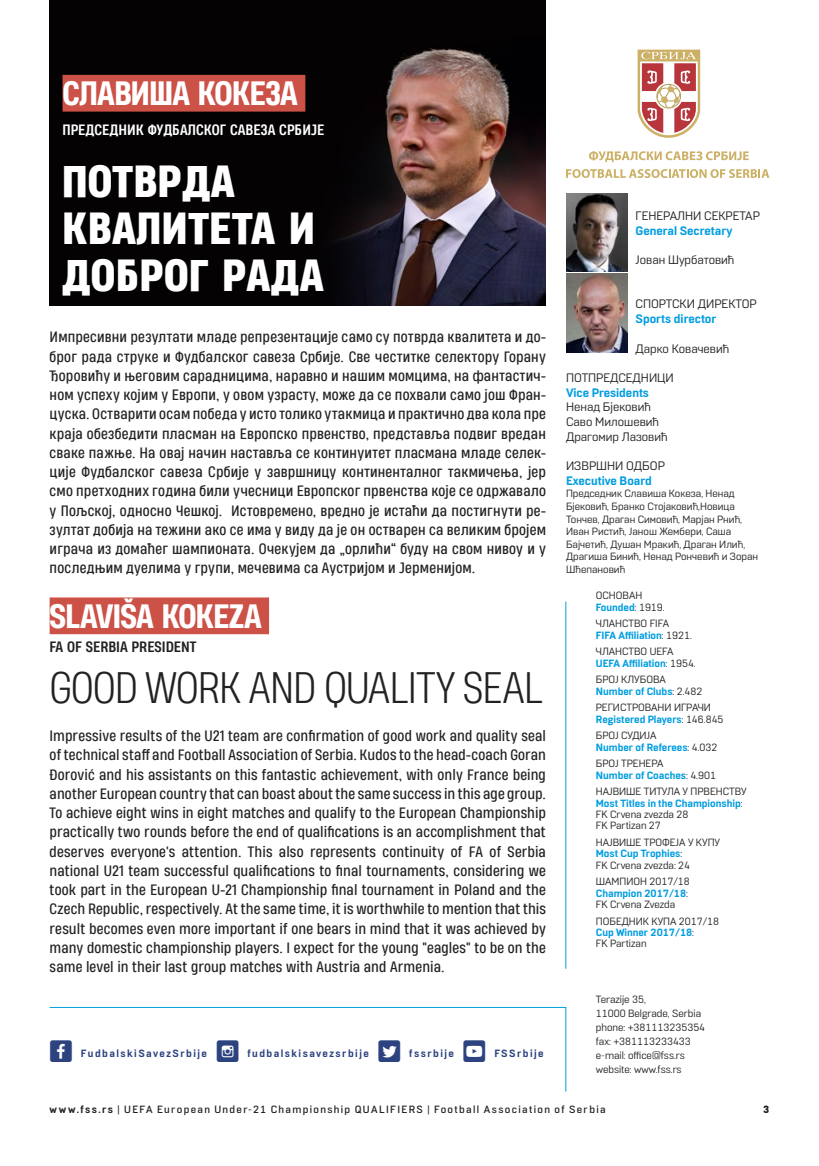
<style>
.page{position:relative;width:819px;height:1166px;background:#fff}
.page>*{position:absolute;margin:0;border:0;box-sizing:border-box;transform-origin:0 0}
.t1{font:500 42px/47.2px "Heading Pro";letter-spacing:.01em;color:#fff}
.t2{font:500 42px "Heading Pro";letter-spacing:-.03em;color:#222221}
.t3{font:500 31.5px "Heading Pro";letter-spacing:-.03em;color:#fff}
.t4{font:31.5px "Social Shapes";color:#2d437f}
.t5{font:500 14px/19.2px "Heading Pro";letter-spacing:.01em;color:#222221;text-align:justify}
.t6{font:500 14px "Heading Pro";color:#fff}
.t7{font:500 14px "Heading Pro";color:#222221}
.t8{font:12.25px/14.7px "Normative Pro";color:#222221}
.t9{font:700 12.25px "Normative Pro";color:#009de0}
.t10{font:10.5px/11.4px "Normative Pro";color:#222221}
.t11{font:500 10.5px "Normative Pro";letter-spacing:.13em;color:#222221}
.t12{font:700 10.5px "Normative Pro";letter-spacing:.14em;color:#2d437f}
.t13{font:900 10.5px "Normative Pro";color:#222221}
.s1{font-weight:700;color:#009de0}
.s2{font-weight:700}
</style>
<div class="page">
<div style="left:50px;top:597px;width:219px;height:37px;background:#cc5147"></div>
<svg style="left:637px;top:50px;width:63px;height:88px"></svg>
<svg style="left:589px;top:151px;width:159px;height:11px"></svg>
<svg style="left:566px;top:169px;width:203px;height:9px"></svg>
<hr style="left:565px;top:601px;width:1px;height:368px;background:#009de0">
<svg style="left:49px;top:1007px;width:517px;height:85px"></svg>
<img style="left:566px;top:274px;width:61px;height:79px">
<img style="left:566px;top:193px;width:61px;height:79px">
<img style="left:50px;top:0;width:496px;height:305px">
<div style="left:63px;top:75px;width:242px;height:37px;background:#cc5147"></div>
<h2 class="t3" style="left:63px;top:74px;width:237px">СЛАВИША КОКЕЗА</h2>
<p class="t6" style="left:63px;top:121px;width:263px">ПРЕДСЕДНИК ФУДБАЛСКОГ САВЕЗА СРБИЈЕ</p>
<h1 class="t1" style="left:62px;top:159px;width:263px">ПОТВРДА<br>КВАЛИТЕТА И<br>ДОБРОГ РАДА</h1>
<p class="t5" style="left:50px;top:328px;width:498px">Импресивни резултати младе репрезентације само су потврда квалитета и до&shy;брог рада струке и Фудбалског савеза Србије. Све честитке селектору Горану Ђоровићу и његовим сарадницима, наравно и нашим момцима, на фантастич&shy;ном успеху којим у Европи, у овом узрасту, може да се похвали само још Фран&shy;цуска. Остварити осам победа у исто толико утакмица и практично два кола пре краја обезбедити пласман на Европско првенство, представља подвиг вредан сваке пажње. На овај начин наставља се континуитет пласмана младе селек&shy;ције Фудбалског савеза Србије у завршницу континенталног такмичења, јер смо претходних година били учесници Европског првенства које се одржавало у Пољској, односно Чешкој. Истовремено, вредно је истаћи да постигнути ре&shy;зултат добија на тежини ако се има у виду да је он остварен са великим бројем играча из домаћег шампионата. Очекујем да „орлићи“ буду на свом нивоу и у последњим дуелима у групи, мечевима са Аустријом и Јерменијом.</p>
<h2 class="t3" style="left:50px;top:596px;width:213px">SLAVIŠA KOKEZA</h2>
<p class="t7" style="left:50px;top:638px;width:148px">FA OF SERBIA PRESIDENT</p>
<h1 class="t2" style="left:50px;top:663px;width:495px">GOOD WORK AND QUALITY SEAL</h1>
<p class="t5" style="left:50px;top:727px;width:498px">Impressive results of the U21 team are confirmation of good work and quality seal of technical staff and Football Association of Serbia. Kudos to the head-coach Goran Đorović and his assistants on this fantastic achievement, with only France being another European country that can boast about the same success in this age group.<br>To achieve eight wins in eight matches and qualify to the European Championship practically two rounds before the end of qualifications is an accomplishment that deserves everyone's attention. This also represents continuity of FA of Serbia national U21 team successful qualifications to final tournaments, considering we took part in the European U-21 Championship final tournament in Poland and the Czech Republic, respectively. At the same time, it is worthwhile to mention that this result becomes even more important if one bears in mind that it was achieved by many domestic championship players. I expect for the young "eagles" to be on the same level in their last group matches with Austria and Armenia.</p>
<h2 class="t4" style="left:50px;top:1033px;width:25px">M</h2>
<p class="t12" style="left:81px;top:1047px;width:128px">FudbalskiSavezSrbije</p>
<h2 class="t4" style="left:216px;top:1033px;width:25px">P</h2>
<p class="t12" style="left:247px;top:1047px;width:123px">fudbalskisavezsrbije</p>
<h2 class="t4" style="left:378px;top:1033px;width:25px">N</h2>
<p class="t12" style="left:409px;top:1047px;width:46px">fssrbije</p>
<h2 class="t4" style="left:463px;top:1033px;width:25px">V</h2>
<p class="t12" style="left:494px;top:1047px;width:51px">FSSrbije</p>
<p class="t8" style="left:635px;top:209px;width:126px">ГЕНЕРАЛНИ СЕКРЕТАР</p>
<p class="t9" style="left:635px;top:223px;width:98px">General Secretary</p>
<p class="t8" style="left:635px;top:253px;width:100px">Јован Шурбатовић</p>
<p class="t8" style="left:635px;top:297px;width:123px">СПОРТСКИ ДИРЕКТОР</p>
<p class="t9" style="left:635px;top:311px;width:82px">Sports director</p>
<p class="t8" style="left:635px;top:341px;width:95px">Дарко Ковачевић</p>
<p class="t8" style="left:566px;top:370px;width:109px">ПОТПРЕДСЕДНИЦИ</p>
<p class="t9" style="left:566px;top:385px;width:84px">Vice Presidents</p>
<p class="t8" style="left:566px;top:400px;width:103px">Ненад Бјековић<br>Саво Милошевић<br>Драгомир Лазовић</p>
<p class="t8" style="left:566px;top:459px;width:100px">ИЗВРШНИ ОДБОР</p>
<p class="t9" style="left:566px;top:473px;width:87px">Executive Board</p>
<p class="t10" style="left:566px;top:487px;width:194px;line-height:12.6px">Председник Славиша Кокеза, Ненад<br>Бјековић, Бранко Стојаковић,Новица<br>Тончев, Драган Симовић, Марјан Рнић,<br>Иван Ристић, Јанош Жембери, Саша<br>Бајчетић, Душан Мракић, Драган Илић,<br>Драгиша Бинић, Ненад Рончевић и Зоран<br>Шћепановић</p>
<p class="t10" style="left:595px;top:590px;width:70px">ОСНОВАН<br><span class="s1">Founded</span>: 1919.</p>
<p class="t10" style="left:595px;top:618px;width:97px">ЧЛАНСТВО FIFA<br><span class="s1">FIFA Affiliation</span>: 1921.</p>
<p class="t10" style="left:595px;top:646px;width:101px">ЧЛАНСТВО UEFA<br><span class="s1">UEFA Affiliation</span>: 1954.</p>
<p class="t10" style="left:595px;top:674px;width:108px">БРОЈ КЛУБОВА<br><span class="s1">Number of Clubs</span>: 2.482</p>
<p class="t10" style="left:595px;top:702px;width:129px">РЕГИСТРОВАНИ ИГРАЧИ<br><span class="s1">Registered Players</span>: 146.845</p>
<p class="t10" style="left:595px;top:730px;width:123px">БРОЈ СУДИЈА<br><span class="s1">Number of Referees</span>: 4.032</p>
<p class="t10" style="left:595px;top:758px;width:122px">БРОЈ ТРЕНЕРА<br><span class="s1">Number of Coaches</span>: 4.901</p>
<p class="t10" style="left:595px;top:786px;width:152px">НАЈВИШЕ ТИТУЛА У ПРВЕНСТВУ<br><span class="s1">Most Titles in the Championship</span>:<br>FK Crvena zvezda 28<br>FK Partizan 27</p>
<p class="t10" style="left:595px;top:836px;width:126px">НАЈВИШЕ ТРОФЕЈА У КУПУ<br><span class="s1">Most Cup Trophies</span>:<br>FK Crvena zvezda: 24</p>
<p class="t10" style="left:595px;top:876px;width:95px">ШАМПИОН 2017/18<br><span class="s1">Champion 2017/18</span>:<br>FK Crvena Zvezda</p>
<p class="t10" style="left:595px;top:915px;width:125px">ПОБЕДНИК КУПА 2017/18<br><span class="s1">Cup Winner 2017/18</span>:<br>FK Partizan</p>
<p class="t10" style="left:595px;top:993px;width:111px;line-height:14px">Terazije 35,<br>11000 Belgrade, Serbia phone: +381113235354 fax: +381113233433 е-mail: office@fss.rs website: www.fss.rs</p>
<p class="t11" style="left:50px;top:1103px;width:557px"><span class="s2">www.fss.rs</span> | UEFA European Under-21 Championship QUALIFIERS | Football Association of Serbia</p>
<p class="t13" style="left:763px;top:1103px;width:8px">3</p>
</div>
